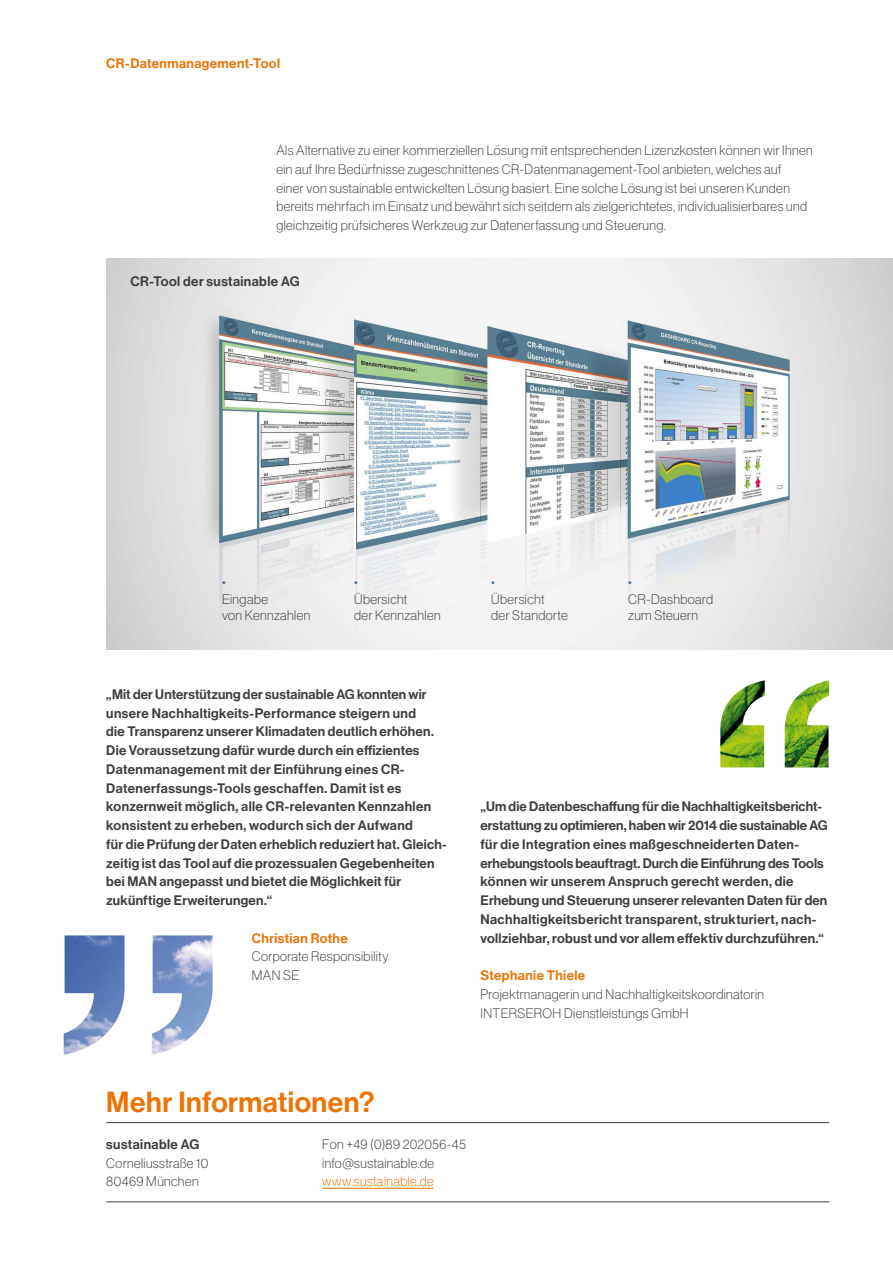
<style>
.page{position:relative;width:893px;height:1263px;background:#fff}
.page>*{position:absolute;margin:0;border:0;box-sizing:border-box;transform-origin:0 0}
.t1{font:28.5px "N Haas Grotesk DS Std 65 Md";letter-spacing:.02em;color:#ec7405}
.t2{font:13.5px/18.8px "N Haas Grotesk DS Std 65 Md";letter-spacing:.02em;color:#3e3d40}
.t3{font:13.5px/18.8px "N Haas Grotesk DS Std 35 X Lt";letter-spacing:.03em;color:#3e3d40}
.t4{font:13.5px "N Haas Grotesk DS Std 65 Md";letter-spacing:.03em;color:#ec7405}
.t5{font:13.5px "N Haas Grotesk DS Std 35 X Lt";letter-spacing:.03em;color:#ec7405}
.t6{font:13.5px "N Haas Grotesk DS Std 35 X Lt";color:#3961a0}
</style>
<div class="page">
<img style="left:64px;top:935px;width:149px;height:119px">
<img style="left:106px;top:259px;width:787px;height:390px">
<img style="left:720px;top:680px;width:109px;height:87px">
<hr style="left:322px;top:1188px;width:112px;height:1px;background:#ec7405">
<hr style="left:106px;top:1122px;width:723px;height:1px;background:#3e3d40">
<hr style="left:106px;top:1201px;width:723px;height:1px;background:#3e3d40">
<p class="t4" style="left:106px;top:55px;width:175px">CR-Datenmanagement-Tool</p>
<p class="t3" style="left:276px;top:141px;width:538px">Als Alternative zu einer kommerziellen Lösung mit entsprechenden Lizenzkosten können wir Ihnen ein auf Ihre Bedürfnisse zugeschnittenes CR-Datenmanagement-Tool anbieten, welches auf<br>einer von sustainable entwickelten Lösung basiert. Eine solche Lösung ist bei unseren Kunden bereits mehrfach im Einsatz und bewährt sich seitdem als zielgerichtetes, individualisierbares und gleichzeitig prüfsicheres Werkzeug zur Datenerfassung und Steuerung.</p>
<p class="t2" style="left:131px;top:272px;width:171px">CR-Tool der sustainable AG</p>
<p class="t6" style="left:222px;top:575px;width:5px">•</p>
<p class="t3" style="left:222px;top:590px;width:90px;line-height:16.5px">Eingabe<br>von Kennzahlen</p>
<p class="t6" style="left:354px;top:575px;width:5px">•</p>
<p class="t3" style="left:354px;top:590px;width:88px;line-height:16.5px">Übersicht<br>der Kennzahlen</p>
<p class="t2" style="left:106px;top:685px;width:342px">„Mit der Unterstützung der sustainable AG konnten wir unsere Nachhaltigkeits-Performance steigern und<br>die Transparenz unserer Klimadaten deutlich erhöhen.<br>Die Voraussetzung dafür wurde durch ein effizientes Datenmanagement mit der Einführung eines CR-Datenerfassungs-Tools geschaffen. Damit ist es konzernweit möglich, alle CR-relevanten Kennzahlen konsistent zu erheben, wodurch sich der Aufwand<br>für die Prüfung der Daten erheblich reduziert hat. Gleich&shy;zeitig ist das Tool auf die prozessualen Gegebenheiten bei MAN angepasst und bietet die Möglichkeit für zukünftige Erweiterungen.“</p>
<p class="t4" style="left:252px;top:930px;width:97px">Christian Rothe</p>
<p class="t3" style="left:252px;top:947px;width:138px">Corporate Responsibility<br>MAN SE</p>
<p class="t6" style="left:491px;top:575px;width:5px">•</p>
<p class="t3" style="left:491px;top:590px;width:78px;line-height:16.5px">Übersicht<br>der Standorte</p>
<p class="t6" style="left:628px;top:575px;width:5px">•</p>
<p class="t3" style="left:628px;top:590px;width:86px;line-height:16.5px">CR-Dashboard zum Steuern</p>
<p class="t2" style="left:480px;top:797px;width:349px">„Um die Datenbeschaffung für die Nachhaltigkeitsbericht&shy;erstattung zu optimieren, haben wir 2014 die sustainable AG für die Integration eines maßgeschneiderten Daten&shy;erhebungstools beauftragt. Durch die Einführung des Tools können wir unserem Anspruch gerecht werden, die Erhebung und Steuerung unserer relevanten Daten für den Nachhaltigkeitsbericht transparent, strukturiert, nach&shy;vollziehbar, robust und vor allem effektiv durchzuführen.“</p>
<p class="t4" style="left:480px;top:968px;width:106px">Stephanie Thiele</p>
<p class="t3" style="left:480px;top:985px;width:285px">Projektmanagerin und Nachhaltigkeitskoordinatorin<br>INTERSEROH Dienstleistungs GmbH</p>
<h1 class="t1" style="left:106px;top:1085px;width:270px">Mehr Informationen?</h1>
<p class="t2" style="left:106px;top:1135px;width:95px">sustainable AG</p>
<p class="t3" style="left:322px;top:1135px;width:145px">Fon +49 (0)89 202056-45</p>
<p class="t3" style="left:106px;top:1153px;width:104px">Corneliusstraße 10</p>
<p class="t3" style="left:322px;top:1153px;width:113px">info@sustainable.de</p>
<p class="t3" style="left:106px;top:1172px;width:94px">80469 München</p>
<p class="t5" style="left:322px;top:1174px;width:113px">www.sustainable.de</p>
</div>
